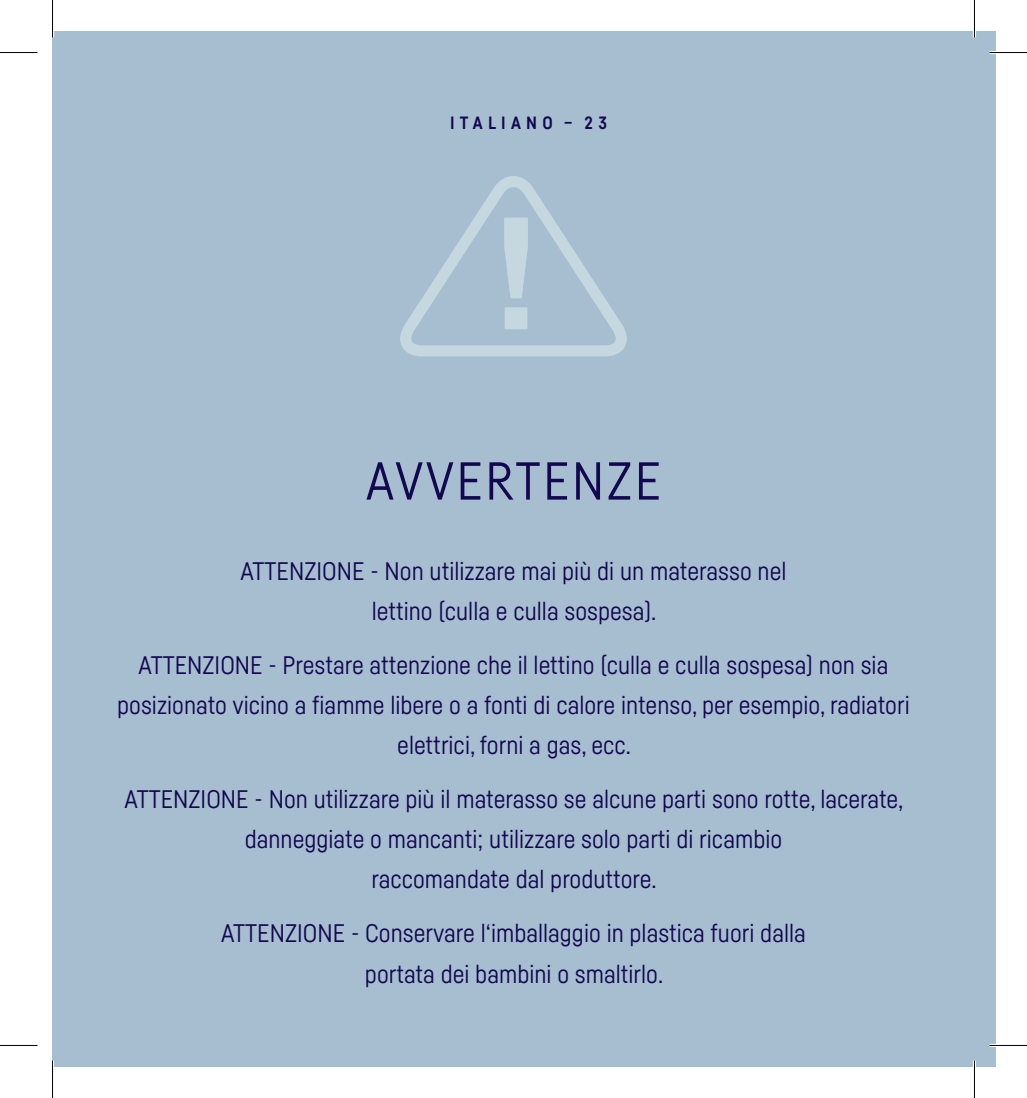
<style>
.page{position:relative;width:1027px;height:1098px;background:#fff}
.page>*{position:absolute;margin:0;border:0;box-sizing:border-box;transform-origin:0 0}
.t1{font:700 155.5px "Helvetica";color:#c5d8e0}
.t2{font:52.5px "Fabrikat";letter-spacing:.05em;color:#130850}
.t3{font:25px/40px "Fabrikat";color:#130850;text-align:center}
.t4{font:700 17.5px "Fabrikat";letter-spacing:.3em;color:#130850}
</style>
<div class="page">
<div style="left:52px;top:31px;width:943px;height:1035px;background:#a7bed1"></div>
<svg style="left:400px;top:176px;width:227px;height:181px"></svg>
<hr style="left:989px;top:51px;width:37px;height:3px;background:#fff">
<hr style="left:989px;top:1043px;width:37px;height:3px;background:#fff">
<hr style="left:51px;top:0;width:3px;height:37px;background:#fff">
<hr style="left:51px;top:1060px;width:3px;height:37px;background:#fff">
<hr style="left:972px;top:0;width:3px;height:37px;background:#fff">
<hr style="left:972px;top:1060px;width:3px;height:37px;background:#fff">
<hr style="left:0;top:52px;width:38px;height:1px;background:#000">
<hr style="left:989px;top:52px;width:37px;height:1px;background:#000">
<hr style="left:0;top:1044px;width:38px;height:1px;background:#000">
<hr style="left:989px;top:1044px;width:37px;height:1px;background:#000">
<hr style="left:52px;top:0;width:1px;height:37px;background:#000">
<hr style="left:52px;top:1060px;width:1px;height:37px;background:#000">
<hr style="left:973px;top:0;width:1px;height:37px;background:#000">
<hr style="left:973px;top:1060px;width:1px;height:37px;background:#000">
<p class="t4" style="left:450px;top:112px;width:159px">ITALIANO – 23</p>
<h1 class="t1" style="left:487px;top:179px;width:53px">!</h1>
<h2 class="t2" style="left:366px;top:449px;width:296px">AVVERTENZE</h2>
<p class="t3" style="left:240px;top:550px;width:547px">ATTENZIONE - Non utilizzare mai più di un materasso nel lettino (culla e culla sospesa).</p>
<p class="t3" style="left:117px;top:644px;width:794px">ATTENZIONE - Prestare attenzione che il lettino (culla e culla sospesa) non sia posizionato vicino a fiamme libere o a fonti di calore intenso, per esempio, radiatori elettrici, forni a gas, ecc.</p>
<p class="t3" style="left:125px;top:778px;width:780px">ATTENZIONE - Non utilizzare più il materasso se alcune parti sono rotte, lacerate, danneggiate o mancanti; utilizzare solo parti di ricambio<br>raccomandate dal produttore.</p>
<p class="t3" style="left:221px;top:912px;width:586px">ATTENZIONE - Conservare l‘imballaggio in plastica fuori dalla portata dei bambini o smaltirlo.</p>
</div>
